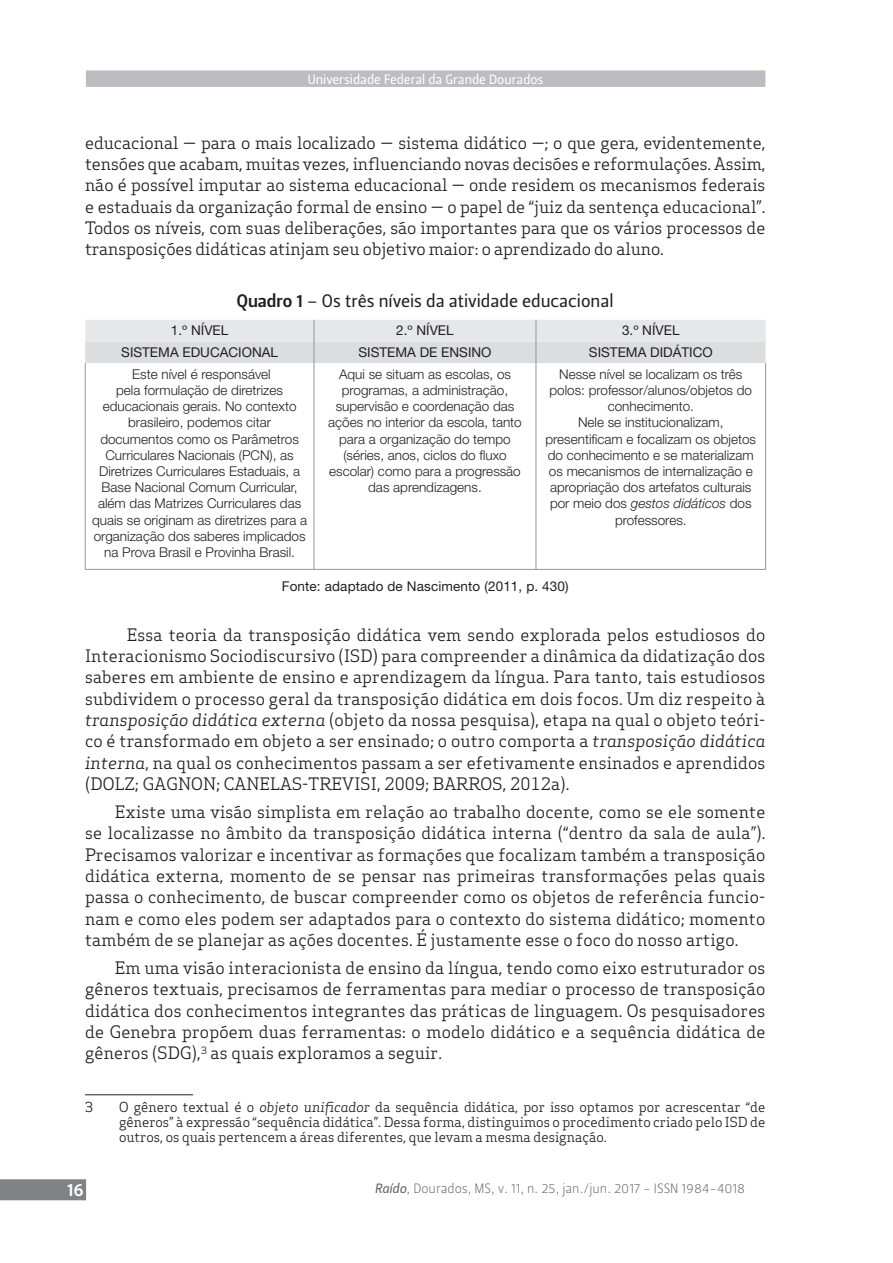
<style>
.page{position:relative;width:893px;height:1263px;background:#fff}
.page>*{position:absolute;margin:0;border:0;box-sizing:border-box;transform-origin:0 0}
.t1{font:18px "Leitura Sans Grot 2";color:#231f20}
.t2{font:18px "Leitura Sans Grot 3";color:#fff}
.t3{font:16.8px/21.3px "Apex Serif";letter-spacing:.01em;color:#231f20;text-align:justify}
.t4{font:300 13.5px/16.2px "Helvetica Neue LT Pro";color:#231f20;text-align:center}
.t5{font:13.5px/15px "Apex Serif";color:#231f20;text-align:justify}
.t6{font:13.5px "Helvetica Neue LT Pro";color:#231f20}
.t7{font:13.5px "Leitura Sans Grot 1";color:#636366}
.t8{font:13.5px "Leitura Sans Grot 2";color:#fff}
.s1{font-family:"Leitura Sans Grot 3"}
.s2{font-style:italic}
.s3{font-family:"Leitura Sans Italic 2"}
</style>
<div class="page">
<div style="left:86px;top:70px;width:679px;height:17px;background:#bcbdc0"></div>
<div style="left:0;top:1179px;width:86px;height:21px;background:#808285"></div>
<div style="left:68px;top:1184px;width:15px;height:12px;background:#808285"></div>
<hr style="left:85px;top:363px;width:1px;height:206px;background:#939598">
<hr style="left:314px;top:363px;width:1px;height:206px;background:#939598">
<hr style="left:536px;top:363px;width:1px;height:206px;background:#939598">
<hr style="left:765px;top:363px;width:1px;height:206px;background:#939598">
<hr style="left:85px;top:569px;width:229px;height:1px;background:#939598">
<hr style="left:314px;top:569px;width:222px;height:1px;background:#939598">
<hr style="left:536px;top:569px;width:230px;height:1px;background:#939598">
<svg style="left:85px;top:320px;width:681px;height:43px;background:#e0e1e3"></svg>
<hr style="left:85px;top:1094px;width:108px;height:1px;background:#231f20">
<p class="t8" style="left:308px;top:71px;width:237px">Universidade Federal da Grande Dourados</p>
<p class="t3" style="left:85px;top:132px;width:682px">educacional — para o mais localizado — sistema didático —; o que gera, evidentemente, tensões que acabam, muitas vezes, influenciando novas decisões e reformulações. Assim, não é possível imputar ao sistema educacional — onde residem os mecanismos federais e estaduais da organização formal de ensino — o papel de “juiz da sentença educacional”.<br>Todos os níveis, com suas deliberações, são importantes para que os vários processos de transposições didáticas atinjam seu objetivo maior: o aprendizado do aluno.</p>
<p class="t1" style="left:237px;top:290px;width:378px"><span class="s1">Quadro 1</span> – Os três níveis da atividade educacional</p>
<p class="t6" style="left:171px;top:323px;width:59px">1.º NÍVEL</p>
<p class="t6" style="left:396px;top:323px;width:59px">2.º NÍVEL</p>
<p class="t6" style="left:622px;top:323px;width:59px">3.º NÍVEL</p>
<p class="t6" style="left:121px;top:344px;width:158px">SISTEMA EDUCACIONAL</p>
<p class="t6" style="left:358px;top:344px;width:135px">SISTEMA DE ENSINO</p>
<p class="t6" style="left:589px;top:344px;width:125px">SISTEMA DIDÁTICO</p>
<p class="t4" style="left:92px;top:366px;width:217px">Este nível é responsável<br>pela formulação de diretrizes educacionais gerais. No contexto brasileiro, podemos citar documentos como os Parâmetros Curriculares Nacionais (PCN), as Diretrizes Curriculares Estaduais, a Base Nacional Comum Curricular, além das Matrizes Curriculares das quais se originam as diretrizes para a organização dos saberes implicados na Prova Brasil e Provinha Brasil.</p>
<p class="t4" style="left:328px;top:366px;width:195px">Aqui se situam as escolas, os programas, a administração, supervisão e coordenação das ações no interior da escola, tanto para a organização do tempo (séries, anos, ciclos do fluxo escolar) como para a progressão das aprendizagens.</p>
<p class="t4" style="left:545px;top:366px;width:212px">Nesse nível se localizam os três polos: professor/alunos/objetos do conhecimento.<br>Nele se institucionalizam, presentificam e focalizam os objetos do conhecimento e se materializam os mecanismos de internalização e apropriação dos artefatos culturais por meio dos <span class="s2">gestos didáticos</span> dos professores.</p>
<p class="t6" style="left:282px;top:578px;width:288px">Fonte: adaptado de Nascimento (2011, p. 430)</p>
<p class="t3" style="left:85px;top:624px;width:682px;text-indent:42px">Essa teoria da transposição didática vem sendo explorada pelos estudiosos do Interacionismo Sociodiscursivo (ISD) para compreender a dinâmica da didatização dos saberes em ambiente de ensino e aprendizagem da língua. Para tanto, tais estudiosos subdividem o processo geral da transposição didática em dois focos. Um diz respeito à <span class="s2">transposição didática externa</span> (objeto da nossa pesquisa), etapa na qual o objeto teóri&shy;co é transformado em objeto a ser ensinado; o outro comporta a <span class="s2">transposição didática interna</span>, na qual os conhecimentos passam a ser efetivamente ensinados e aprendidos (DOLZ; GAGNON; CANELAS-TREVISI, 2009; BARROS, 2012a).</p>
<p class="t3" style="left:85px;top:801px;width:682px;text-indent:30px">Existe uma visão simplista em relação ao trabalho docente, como se ele somente se localizasse no âmbito da transposição didática interna (“dentro da sala de aula”).<br>Precisamos valorizar e incentivar as formações que focalizam também a transposição didática externa, momento de se pensar nas primeiras transformações pelas quais passa o conhecimento, de buscar compreender como os objetos de referência funcio&shy;nam e como eles podem ser adaptados para o contexto do sistema didático; momento também de se planejar as ações docentes. É justamente esse o foco do nosso artigo.</p>
<p class="t3" style="left:85px;top:957px;width:682px;text-indent:30px">Em uma visão interacionista de ensino da língua, tendo como eixo estruturador os gêneros textuais, precisamos de ferramentas para mediar o processo de transposição didática dos conhecimentos integrantes das práticas de linguagem. Os pesquisadores de Genebra propõem duas ferramentas: o modelo didático e a sequência didática de gêneros (SDG),<sup>3</sup> as quais exploramos a seguir.</p>
<p class="t5" style="left:85px;top:1099px;width:10px">3</p>
<p class="t5" style="left:119px;top:1099px;width:648px">O gênero textual é o <span class="s2">objeto unificador</span> da sequência didática, por isso optamos por acrescentar “de gêneros” à expressão “sequência didática”. Dessa forma, distinguimos o procedimento criado pelo ISD de outros, os quais pertencem a áreas diferentes, que levam a mesma designação.</p>
<p class="t2" style="left:67px;top:1179px;width:18px">16</p>
<p class="t7" style="left:375px;top:1180px;width:372px"><span class="s3">Raído</span>, Dourados, MS, v. 11, n. 25, jan./jun. 2017 - ISSN 1984-4018</p>
</div>
